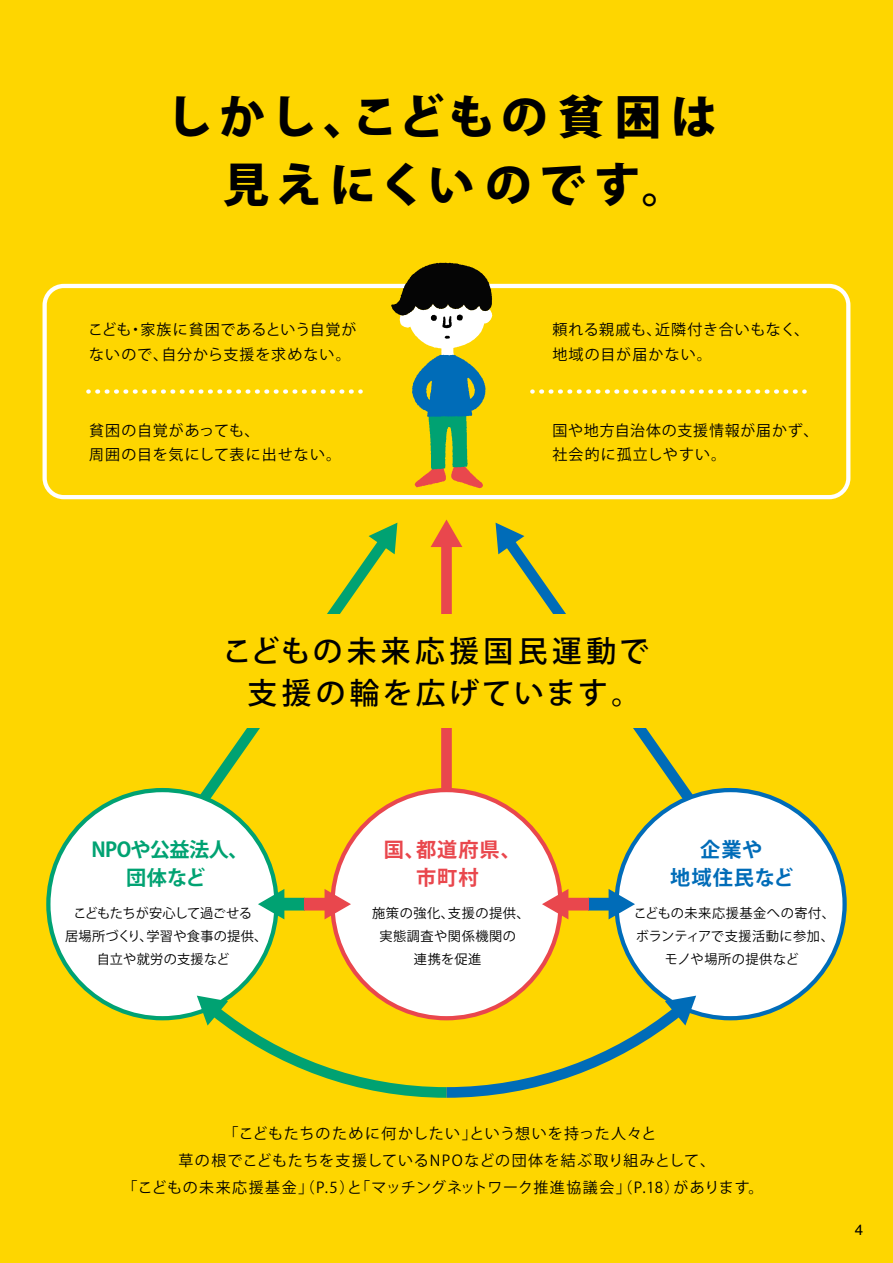
<style>
.page{position:relative;width:893px;height:1263px;background:#fed600}
.page>*{position:absolute;margin:0;border:0;box-sizing:border-box;transform-origin:0 0}
.t1{font:800 46.5px/67.5px "Koz Go Pr 6 N";letter-spacing:.145em;color:#000}
.t2{font:800 46.5px "Koz Go Pr 6 N";letter-spacing:.17em;color:#000}
.t3{font:500 29.7px/42.6px "Koz Go Pr 6 N";letter-spacing:.135em;color:#000;text-align:center}
.t4{font:700 20.25px/28px "Koz Go Pr 6 N";letter-spacing:-.025em;color:#00a272;text-align:center}
.t5{font:700 20.25px/28px "Koz Go Pr 6 N";letter-spacing:.05em;color:#e9474d}
.t6{font:700 20.25px/28px "Koz Go Pr 6 N";letter-spacing:.05em;color:#006cb8;text-align:center}
.t7{font:15px/24.6px "Koz Go Pr 6 N";letter-spacing:.05em;color:#000}
.t8{font:15px "Koz Go Pr 6 N";letter-spacing:.03em;color:#000}
.t9{font:15px/24.6px "Koz Go Pr 6 N";letter-spacing:.075em;color:#000}
.t10{font:15px "Koz Go Pr 6 N";letter-spacing:.07em;color:#000}
.t11{font:15px "Helvetica";color:#000}
.t12{font:13.2px/23.1px "Koz Go Pr 6 N";letter-spacing:.02em;color:#000;text-align:center}
.t13{font:13.2px/23.1px "Koz Go Pr 6 N";letter-spacing:.04em;color:#000;text-align:center}
</style>
<div class="page">
<svg style="left:43px;top:284px;width:807px;height:215px"></svg>
<svg style="left:391px;top:263px;width:101px;height:225px"></svg>
<svg style="left:97px;top:389px;width:264px;height:5px"></svg>
<svg style="left:532px;top:389px;width:264px;height:5px"></svg>
<svg style="left:205px;top:536px;width:190px;height:252px"></svg>
<svg style="left:369px;top:523px;width:28px;height:31px"></svg>
<svg style="left:498px;top:536px;width:190px;height:252px"></svg>
<svg style="left:496px;top:523px;width:28px;height:31px"></svg>
<div style="left:441px;top:542px;width:11px;height:261px;background:#e9474d"></div>
<svg style="left:431px;top:519px;width:31px;height:28px"></svg>
<svg style="left:615px;top:788px;width:232px;height:232px;fill:#fff"></svg>
<svg style="left:331px;top:788px;width:231px;height:207px;fill:#fff"></svg>
<svg style="left:46px;top:788px;width:232px;height:232px;fill:#fff"></svg>
<svg style="left:197px;top:995px;width:499px;height:103px"></svg>
<div style="left:109px;top:614px;width:645px;height:114px;background:#fed600"></div>
<div style="left:280px;top:898px;width:24px;height:12px;background:#00a272"></div>
<svg style="left:258px;top:889px;width:26px;height:30px"></svg>
<div style="left:304px;top:898px;width:25px;height:12px;background:#e9474d"></div>
<svg style="left:325px;top:889px;width:26px;height:30px"></svg>
<div style="left:588px;top:898px;width:25px;height:12px;background:#006cb8"></div>
<svg style="left:609px;top:889px;width:26px;height:30px"></svg>
<div style="left:564px;top:898px;width:24px;height:12px;background:#e9474d"></div>
<svg style="left:542px;top:889px;width:26px;height:30px"></svg>
<h1 class="t2" style="left:352px;top:91px;width:367px">こどもの貧困は</h1>
<h1 class="t1" style="left:223px;top:85px;width:467px;text-indent:-57px">しかし、<br>見えにくいのです。</h1>
<p class="t7" style="left:140px;top:318px;width:218px">家族に貧困であるという自覚が</p>
<p class="t7" style="left:88px;top:318px;width:45px">こども</p>
<p class="t7" style="left:128px;top:318px;width:16px">・</p>
<p class="t7" style="left:161px;top:342px;width:191px">自分から支援を求めない。</p>
<p class="t7" style="left:89px;top:342px;width:81px">ないので、</p>
<p class="t7" style="left:89px;top:418px;width:254px">貧困の自覚があっても、<br>周囲の目を気にして表に出せない。</p>
<p class="t7" style="left:655px;top:318px;width:156px">近隣付き合いもなく、</p>
<p class="t9" style="left:552px;top:318px;width:161px">頼れる親戚も、<br>地域の目が届かない。</p>
<p class="t7" style="left:552px;top:418px;width:268px">国や地方自治体の支援情報が届かず、社会的に孤立しやすい。</p>
<h2 class="t3" style="left:223px;top:630px;width:428px">こどもの未来応援国民運動で支援の輪を広げています。</h2>
<h3 class="t4" style="left:91px;top:836px;width:159px">NPOや公益法人、団体など</h3>
<p class="t12" style="left:65px;top:902px;width:204px">こどもたちが安心して過ごせる<br>居場所づくり学習や食事の提供、</p>
<p class="t12" style="left:97px;top:925px;width:134px;text-align:left;text-indent:43px">、<br>自立や就労の支援など</p>
<h3 class="t5" style="left:416px;top:836px;width:107px">都道府県、</h3>
<h3 class="t5" style="left:416px;top:836px;width:64px;text-indent:-32px">国、<br>市町村</h3>
<p class="t12" style="left:448px;top:902px;width:83px">支援の提供、</p>
<p class="t12" style="left:372px;top:902px;width:83px">施策の強化、</p>
<p class="t13" style="left:379px;top:925px;width:138px">実態調査や関係機関の</p>
<p class="t12" style="left:414px;top:948px;width:69px">連携を促進</p>
<h3 class="t6" style="left:670px;top:836px;width:125px">企業や<br>地域住民など</h3>
<p class="t13" style="left:634px;top:902px;width:203px">こどもの未来応援基金への寄付、ボランティアで支援活動に参加、モノや場所の提供など</p>
<p class="t10" style="left:224px;top:1125px;width:255px">「こどもたちのために何かしたい」</p>
<p class="t7" style="left:178px;top:1149px;width:538px">草の根でこどもたちを支援しているNPOなどの団体を結ぶ取り組みとして、</p>
<p class="t7" style="left:674px;top:1176px;width:92px">があります。</p>
<p class="t7" style="left:470px;top:1122px;width:188px">という想いを持った人々と</p>
<p class="t8" style="left:123px;top:1179px;width:559px">「こどもの未来応援基金」（P.5 「と） マッチングネットワーク推進協議会」（P.18）</p>
<p class="t11" style="left:855px;top:1218px;width:10px">4</p>
</div>
